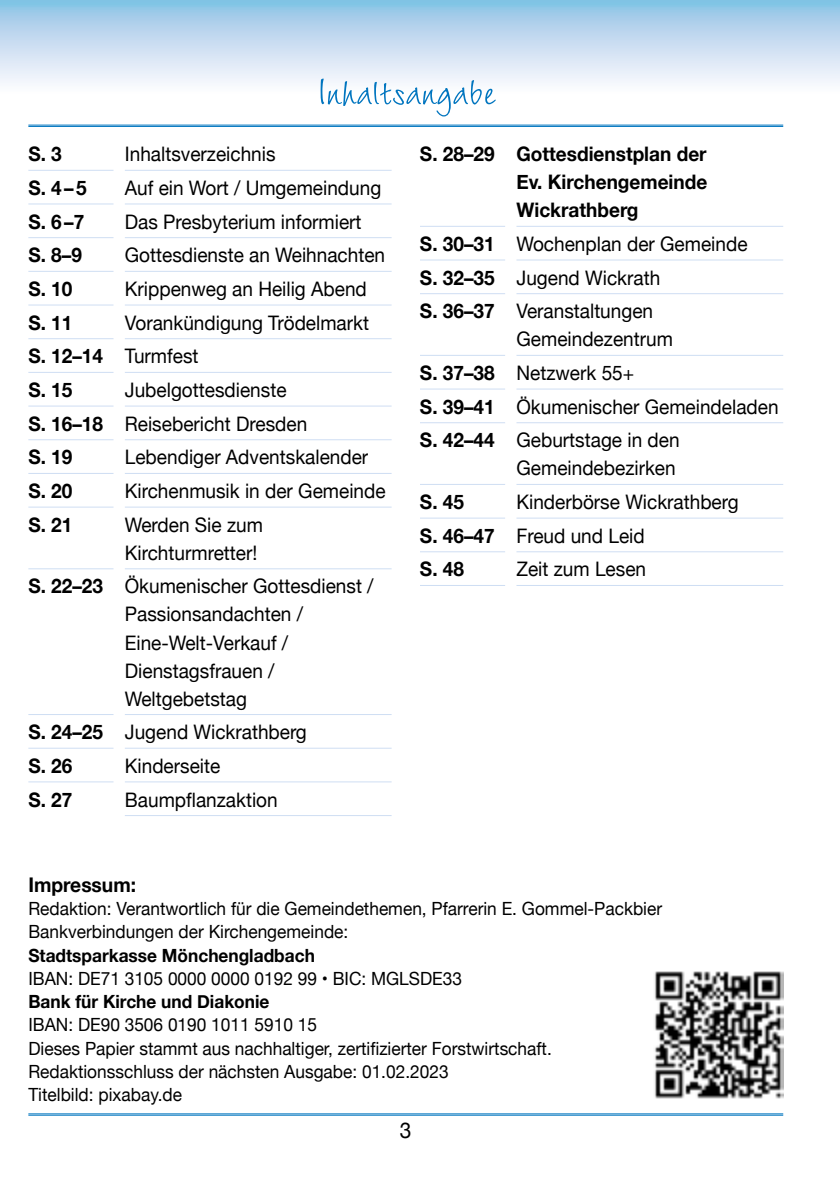
<style>
.page{position:relative;width:840px;height:1191px;background:#fff}
.page>*{position:absolute;margin:0;border:0;box-sizing:border-box;transform-origin:0 0}
.t1{font:54px "Wiesbaden Swing LT Std";color:#0075bf}
.t2{font:22px "Helvetica Neue";color:#000;scale:.95 1}
.Wochenplan{font:700 20.2px "Helvetica Neue";color:#000;scale:.95 1}
.fliesstext{font:20px/28px "Helvetica Neue";color:#000;scale:.95 1}
.fliesstext-2{font:700 20px/28px "Helvetica Neue";color:#000;text-align:justify;scale:.95 1}
.Wochenplan-2{font:18.2px "Helvetica Neue";color:#000;scale:.95 1}
.Wochenplan-3{font:700 18.2px "Helvetica Neue";color:#000;scale:.95 1}
</style>
<div class="page">
<svg style="left:0;top:0;width:839px;height:127px"></svg>
<hr style="left:28px;top:1113px;width:754px;height:1px;background:#0075bf">
<hr style="left:28px;top:1114px;width:754px;height:1px;background:#0075bf">
<hr style="left:28px;top:125px;width:754px;height:1px;background:#0075bf">
<hr style="left:28px;top:126px;width:754px;height:1px;background:#0075bf">
<img style="left:654px;top:971px;width:128px;height:128px">
<hr style="left:28px;top:170px;width:85px;height:1px;background:#cfdef3">
<hr style="left:28px;top:203px;width:85px;height:1px;background:#cfdef3">
<hr style="left:28px;top:237px;width:85px;height:1px;background:#cfdef3">
<hr style="left:28px;top:271px;width:85px;height:1px;background:#cfdef3">
<hr style="left:28px;top:304px;width:85px;height:1px;background:#cfdef3">
<hr style="left:28px;top:338px;width:85px;height:1px;background:#cfdef3">
<hr style="left:28px;top:372px;width:85px;height:1px;background:#cfdef3">
<hr style="left:28px;top:405px;width:85px;height:1px;background:#cfdef3">
<hr style="left:28px;top:439px;width:85px;height:1px;background:#cfdef3">
<hr style="left:28px;top:473px;width:85px;height:1px;background:#cfdef3">
<hr style="left:28px;top:506px;width:85px;height:1px;background:#cfdef3">
<hr style="left:28px;top:568px;width:85px;height:1px;background:#cfdef3">
<hr style="left:28px;top:714px;width:85px;height:1px;background:#cfdef3">
<hr style="left:28px;top:747px;width:85px;height:1px;background:#cfdef3">
<hr style="left:28px;top:781px;width:85px;height:1px;background:#cfdef3">
<hr style="left:420px;top:226px;width:85px;height:1px;background:#cfdef3">
<hr style="left:420px;top:259px;width:85px;height:1px;background:#cfdef3">
<hr style="left:420px;top:293px;width:85px;height:1px;background:#cfdef3">
<hr style="left:420px;top:355px;width:85px;height:1px;background:#cfdef3">
<hr style="left:420px;top:388px;width:85px;height:1px;background:#cfdef3">
<hr style="left:420px;top:422px;width:85px;height:1px;background:#cfdef3">
<hr style="left:420px;top:484px;width:85px;height:1px;background:#cfdef3">
<hr style="left:420px;top:517px;width:85px;height:1px;background:#cfdef3">
<hr style="left:420px;top:551px;width:85px;height:1px;background:#cfdef3">
<hr style="left:420px;top:585px;width:85px;height:1px;background:#cfdef3">
<hr style="left:125px;top:170px;width:266px;height:1px;background:#cfdef3">
<hr style="left:125px;top:203px;width:266px;height:1px;background:#cfdef3">
<hr style="left:125px;top:237px;width:266px;height:1px;background:#cfdef3">
<hr style="left:125px;top:271px;width:266px;height:1px;background:#cfdef3">
<hr style="left:125px;top:304px;width:266px;height:1px;background:#cfdef3">
<hr style="left:125px;top:338px;width:266px;height:1px;background:#cfdef3">
<hr style="left:125px;top:372px;width:266px;height:1px;background:#cfdef3">
<hr style="left:125px;top:405px;width:266px;height:1px;background:#cfdef3">
<hr style="left:125px;top:439px;width:266px;height:1px;background:#cfdef3">
<hr style="left:125px;top:473px;width:266px;height:1px;background:#cfdef3">
<hr style="left:125px;top:506px;width:266px;height:1px;background:#cfdef3">
<hr style="left:125px;top:568px;width:266px;height:1px;background:#cfdef3">
<hr style="left:125px;top:714px;width:266px;height:1px;background:#cfdef3">
<hr style="left:125px;top:747px;width:266px;height:1px;background:#cfdef3">
<hr style="left:125px;top:781px;width:266px;height:1px;background:#cfdef3">
<hr style="left:125px;top:815px;width:266px;height:1px;background:#cfdef3">
<hr style="left:516px;top:226px;width:266px;height:1px;background:#cfdef3">
<hr style="left:516px;top:259px;width:266px;height:1px;background:#cfdef3">
<hr style="left:516px;top:293px;width:266px;height:1px;background:#cfdef3">
<hr style="left:516px;top:355px;width:266px;height:1px;background:#cfdef3">
<hr style="left:516px;top:388px;width:266px;height:1px;background:#cfdef3">
<hr style="left:516px;top:422px;width:266px;height:1px;background:#cfdef3">
<hr style="left:516px;top:484px;width:266px;height:1px;background:#cfdef3">
<hr style="left:516px;top:517px;width:266px;height:1px;background:#cfdef3">
<hr style="left:516px;top:551px;width:266px;height:1px;background:#cfdef3">
<hr style="left:516px;top:585px;width:266px;height:1px;background:#cfdef3">
<p class="fliesstext-2" style="left:28px;top:141px;width:37px">S. 3</p>
<p class="fliesstext-2" style="left:28px;top:174px;width:63px">S. 4–5</p>
<p class="fliesstext-2" style="left:28px;top:208px;width:60px">S. 6–7</p>
<p class="fliesstext-2" style="left:28px;top:242px;width:58px">S. 8–9</p>
<p class="fliesstext-2" style="left:28px;top:275px;width:48px">S. 10</p>
<p class="fliesstext-2" style="left:28px;top:309px;width:48px">S. 11</p>
<p class="fliesstext-2" style="left:28px;top:343px;width:80px">S. 12–14</p>
<p class="fliesstext-2" style="left:28px;top:376px;width:48px">S. 15</p>
<p class="fliesstext-2" style="left:28px;top:410px;width:80px">S. 16–18</p>
<p class="fliesstext-2" style="left:28px;top:444px;width:48px">S. 19</p>
<p class="fliesstext-2" style="left:28px;top:477px;width:48px">S. 20</p>
<p class="fliesstext-2" style="left:28px;top:511px;width:48px">S. 21</p>
<p class="fliesstext-2" style="left:28px;top:573px;width:80px">S. 22–23</p>
<p class="fliesstext-2" style="left:28px;top:718px;width:80px">S. 24–25</p>
<p class="fliesstext-2" style="left:28px;top:752px;width:48px">S. 26</p>
<p class="fliesstext-2" style="left:28px;top:786px;width:48px">S. 27</p>
<p class="t1" style="left:316px;top:61px;width:181px">Inhaltsangabe</p>
<p class="fliesstext" style="left:125px;top:141px;width:160px">Inhaltsverzeichnis</p>
<p class="fliesstext" style="left:125px;top:175px;width:271px">Auf ein Wort / Umgemeindung</p>
<p class="fliesstext" style="left:125px;top:209px;width:250px">Das Presbyterium informiert</p>
<p class="fliesstext" style="left:125px;top:242px;width:275px">Gottesdienste an Weihnachten</p>
<p class="fliesstext" style="left:125px;top:276px;width:256px">Krippenweg an Heilig Abend</p>
<p class="fliesstext" style="left:125px;top:310px;width:258px">Vorankündigung Trödelmarkt</p>
<p class="fliesstext" style="left:125px;top:343px;width:79px">Turmfest</p>
<p class="fliesstext" style="left:125px;top:377px;width:172px">Jubelgottesdienste</p>
<p class="fliesstext" style="left:125px;top:411px;width:193px">Reisebericht Dresden</p>
<p class="fliesstext" style="left:125px;top:444px;width:257px">Lebendiger Adventskalender</p>
<p class="fliesstext" style="left:125px;top:478px;width:276px">Kirchenmusik in der Gemeinde</p>
<p class="fliesstext" style="left:125px;top:512px;width:147px">Werden Sie zum<br>Kirchturmretter!</p>
<p class="fliesstext" style="left:125px;top:573px;width:263px">Ökumenischer Gottesdienst /<br>Passionsandachten /<br>Eine-Welt-Verkauf /<br>Dienstagsfrauen /<br>Weltgebetstag</p>
<p class="fliesstext" style="left:125px;top:719px;width:193px">Jugend Wickrathberg</p>
<p class="fliesstext" style="left:125px;top:753px;width:102px">Kinderseite</p>
<p class="fliesstext" style="left:125px;top:786px;width:162px">Baumpflanzaktion</p>
<p class="fliesstext-2" style="left:420px;top:141px;width:80px">S. 28–29</p>
<p class="fliesstext-2" style="left:420px;top:230px;width:80px">S. 30–31</p>
<p class="fliesstext-2" style="left:420px;top:264px;width:80px">S. 32–35</p>
<p class="fliesstext-2" style="left:420px;top:298px;width:80px">S. 36–37</p>
<p class="fliesstext-2" style="left:420px;top:359px;width:80px">S. 37–38</p>
<p class="fliesstext-2" style="left:420px;top:393px;width:80px">S. 39–41</p>
<p class="fliesstext-2" style="left:420px;top:427px;width:80px">S. 42–44</p>
<p class="fliesstext-2" style="left:420px;top:488px;width:48px">S. 45</p>
<p class="fliesstext-2" style="left:420px;top:522px;width:80px">S. 46–47</p>
<p class="fliesstext-2" style="left:420px;top:556px;width:48px">S. 48</p>
<p class="fliesstext-2" style="left:516px;top:141px;width:202px">Gottesdienstplan der Ev. Kirchengemeinde Wickrathberg</p>
<p class="fliesstext" style="left:516px;top:231px;width:245px">Wochenplan der Gemeinde</p>
<p class="fliesstext" style="left:516px;top:265px;width:153px">Jugend Wickrath</p>
<p class="fliesstext" style="left:516px;top:298px;width:166px">Veranstaltungen<br>Gemeindezentrum</p>
<p class="fliesstext" style="left:516px;top:360px;width:125px">Netzwerk 55+</p>
<p class="fliesstext" style="left:516px;top:394px;width:277px">Ökumenischer Gemeindeladen</p>
<p class="fliesstext" style="left:516px;top:427px;width:173px">Geburtstage in den<br>Gemeindebezirken</p>
<p class="fliesstext" style="left:516px;top:489px;width:235px">Kinderbörse Wickrathberg</p>
<p class="fliesstext" style="left:516px;top:523px;width:136px">Freud und Leid</p>
<p class="fliesstext" style="left:516px;top:556px;width:138px">Zeit zum Lesen</p>
<p class="Wochenplan" style="left:28px;top:869px;width:115px">Impressum:</p>
<p class="Wochenplan-2" style="left:28px;top:895px;width:668px">Redaktion: Verantwortlich für die Gemeindethemen, Pfarrerin E. Gommel-Packbier</p>
<p class="Wochenplan-2" style="left:28px;top:918px;width:338px">Bankverbindungen der Kirchengemeinde:</p>
<p class="Wochenplan-3" style="left:28px;top:941px;width:303px">Stadtsparkasse Mönchengladbach</p>
<p class="Wochenplan-2" style="left:28px;top:965px;width:458px">IBAN: DE71 3105 0000 0000 0192 99 • BIC: MGLSDE33</p>
<p class="Wochenplan-3" style="left:28px;top:987px;width:255px">Bank für Kirche und Diakonie</p>
<p class="Wochenplan-2" style="left:28px;top:1011px;width:305px">IBAN: DE90 3506 0190 1011 5910 15</p>
<p class="Wochenplan-2" style="left:28px;top:1035px;width:552px">Dieses Papier stammt aus nachhaltiger, zertifizierter Forstwirtschaft.</p>
<p class="Wochenplan-2" style="left:28px;top:1058px;width:443px">Redaktionsschluss der nächsten Ausgabe: 01.02.2023</p>
<p class="Wochenplan-2" style="left:28px;top:1081px;width:163px">Titelbild: pixabay.de</p>
<p class="t2" style="left:400px;top:1114px;width:14px">3</p>
</div>
